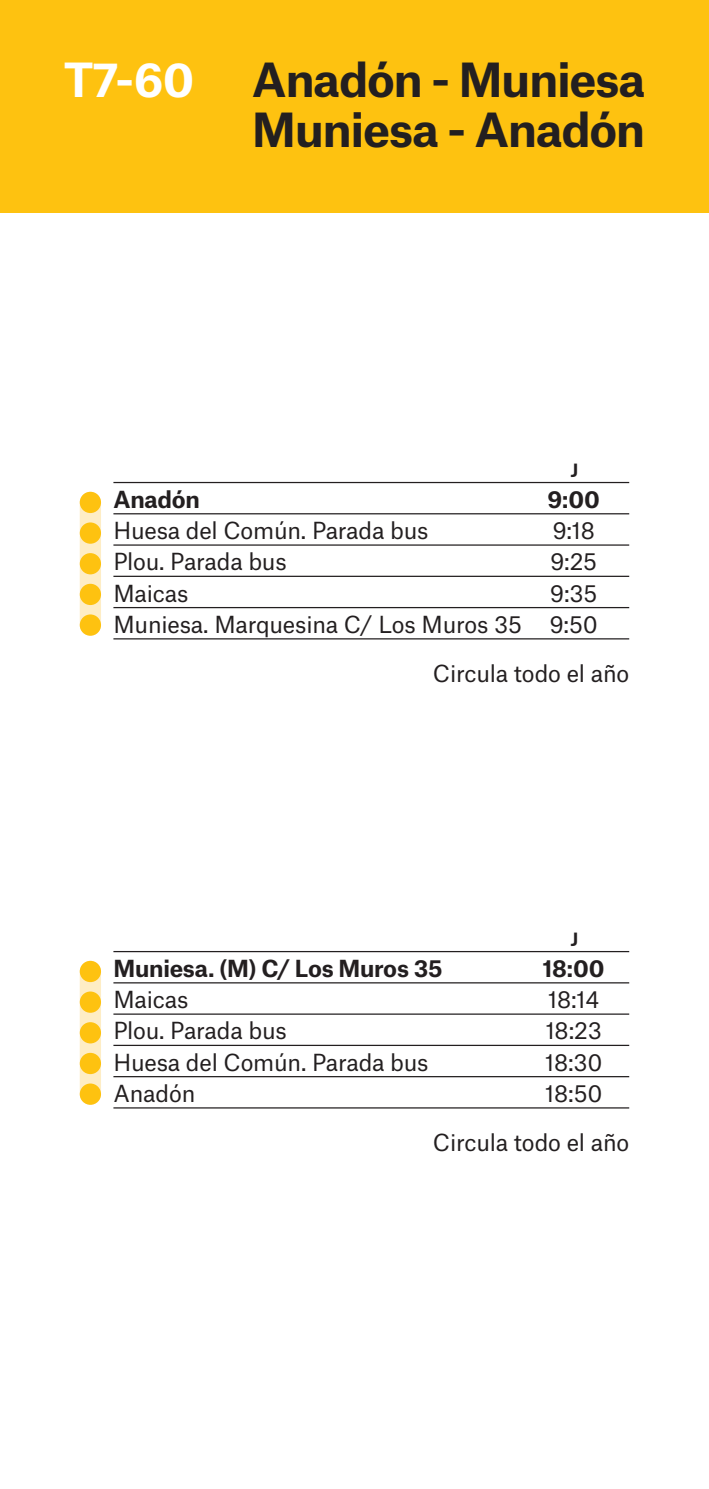
<style>
.page{position:relative;width:709px;height:1489px;background:#fff}
.page>*{position:absolute;margin:0;border:0;box-sizing:border-box;transform-origin:0 0}
.t1{font:700 45px/50px "Atlas Grotesk";letter-spacing:-.02em;color:#231f20}
.t2{font:700 45px "Atlas Grotesk";color:#fff}
.t3{font:22.5px/31.2px "Atlas Grotesk";letter-spacing:-.01em;color:#231f20;text-align:right}
.t4{font:700 22.5px "Atlas Grotesk";letter-spacing:-.01em;color:#231f20}
.t5{font:700 17.5px "Atlas Grotesk";color:#231f20}
</style>
<div class="page">
<div style="left:0;top:0;width:709px;height:213px;background:#fec210"></div>
<hr style="left:113px;top:482px;width:516px;height:1px;background:#231f20">
<hr style="left:113px;top:513px;width:516px;height:1px;background:#231f20">
<hr style="left:113px;top:544px;width:516px;height:1px;background:#231f20">
<hr style="left:113px;top:575px;width:516px;height:2px;background:#231f20">
<hr style="left:113px;top:607px;width:516px;height:1px;background:#231f20">
<hr style="left:113px;top:638px;width:516px;height:1px;background:#231f20">
<div style="left:80px;top:492px;width:21px;height:143px;background:#feedc5;border-radius:11px"></div>
<div style="left:80px;top:583px;width:21px;height:22px;background:#fec210;border-radius:50%"></div>
<div style="left:80px;top:553px;width:21px;height:21px;background:#fec210;border-radius:50%"></div>
<div style="left:80px;top:522px;width:21px;height:21px;background:#fec210;border-radius:50%"></div>
<div style="left:80px;top:492px;width:21px;height:21px;background:#fec210;border-radius:50%"></div>
<div style="left:80px;top:614px;width:21px;height:21px;background:#fec210;border-radius:50%"></div>
<hr style="left:113px;top:950px;width:516px;height:2px;background:#231f20">
<hr style="left:113px;top:982px;width:516px;height:1px;background:#231f20">
<hr style="left:113px;top:1013px;width:516px;height:1px;background:#231f20">
<hr style="left:113px;top:1044px;width:516px;height:1px;background:#231f20">
<hr style="left:113px;top:1075px;width:516px;height:2px;background:#231f20">
<hr style="left:113px;top:1107px;width:516px;height:1px;background:#231f20">
<div style="left:80px;top:960px;width:21px;height:144px;background:#feedc5;border-radius:11px"></div>
<div style="left:80px;top:1052px;width:21px;height:22px;background:#fec210;border-radius:50%"></div>
<div style="left:80px;top:1022px;width:21px;height:21px;background:#fec210;border-radius:50%"></div>
<div style="left:80px;top:991px;width:21px;height:21px;background:#fec210;border-radius:50%"></div>
<div style="left:80px;top:960px;width:21px;height:22px;background:#fec210;border-radius:50%"></div>
<div style="left:80px;top:1083px;width:21px;height:21px;background:#fec210;border-radius:50%"></div>
<h1 class="t2" style="left:64px;top:43px;width:132px">T7-60</h1>
<h1 class="t1" style="left:252px;top:50px;width:394px">Anadón - Muniesa<br>Muniesa - Anadón</h1>
<p class="t5" style="left:570px;top:455px;width:9px">J</p>
<p class="t4" style="left:113px;top:481px;width:88px">Anadón</p>
<p class="t4" style="left:547px;top:481px;width:54px">9:00</p>
<p class="t3" style="left:113px;top:512px;width:316px">Huesa del Común. Parada bus</p>
<p class="t3" style="left:552px;top:512px;width:44px">9:18</p>
<p class="t3" style="left:113px;top:544px;width:175px">Plou. Parada bus</p>
<p class="t3" style="left:550px;top:544px;width:49px">9:25</p>
<p class="t3" style="left:113px;top:575px;width:77px">Maicas</p>
<p class="t3" style="left:113px;top:575px;width:486px">9:35<br>Muniesa. Marquesina C/ Los Muros 35 9:50</p>
<p class="t3" style="left:433px;top:655px;width:198px">Circula todo el año</p>
<p class="t5" style="left:570px;top:924px;width:9px">J</p>
<p class="t4" style="left:113px;top:949px;width:331px">Muniesa. (M) C/ Los Muros 35</p>
<p class="t4" style="left:542px;top:949px;width:63px">18:00</p>
<p class="t3" style="left:113px;top:981px;width:77px">Maicas</p>
<p class="t3" style="left:548px;top:981px;width:53px">18:14</p>
<p class="t3" style="left:113px;top:1012px;width:175px">Plou. Parada bus</p>
<p class="t3" style="left:545px;top:1012px;width:58px">18:23</p>
<p class="t3" style="left:113px;top:1044px;width:316px">Huesa del Común. Parada bus</p>
<p class="t3" style="left:545px;top:1044px;width:59px">18:30</p>
<p class="t3" style="left:113px;top:1075px;width:83px">Anadón</p>
<p class="t3" style="left:433px;top:1066px;width:198px;line-height:48.8px;text-align:left;text-indent:112px">18:50<br>Circula todo el año</p>
</div>
